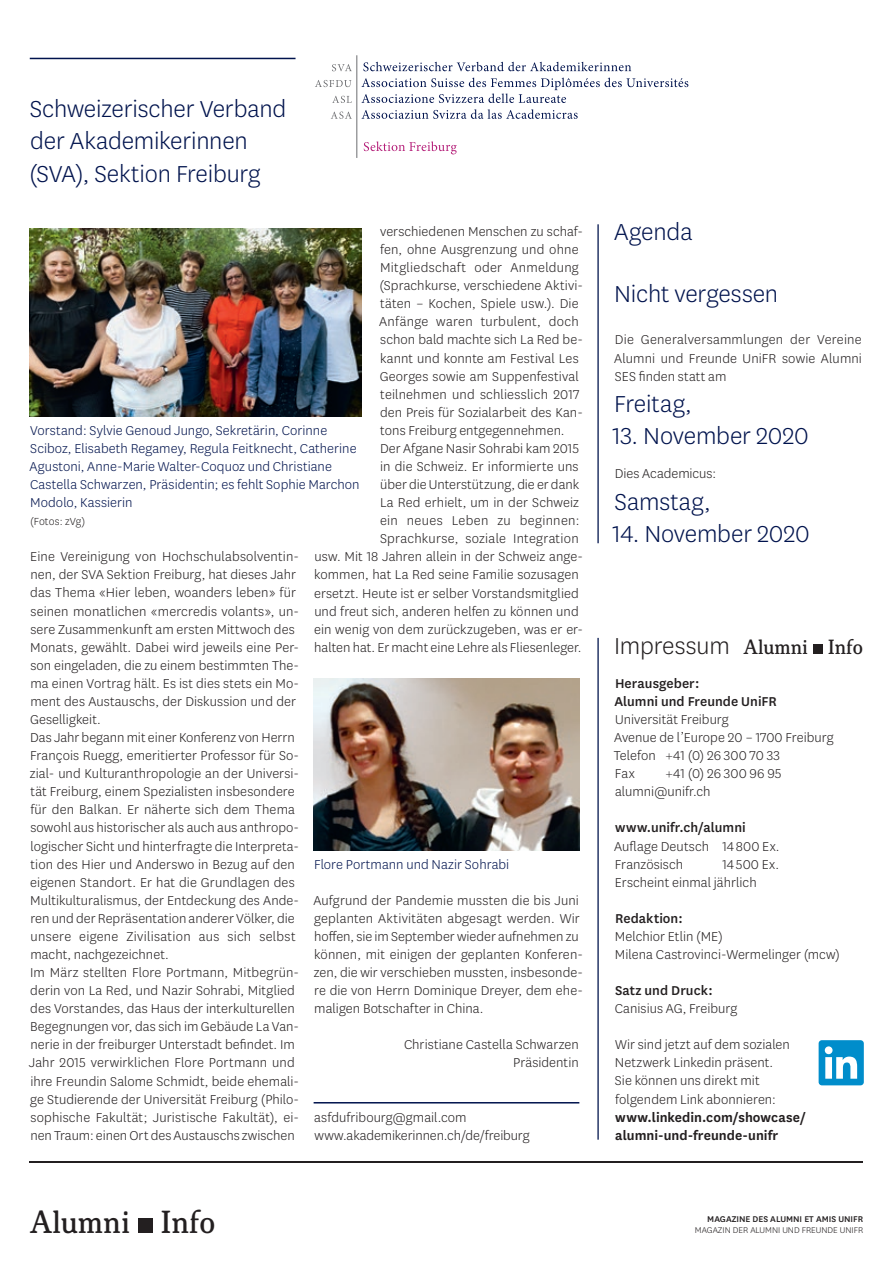
<style>
.page{position:relative;width:893px;height:1263px;background:#fff}
.page>*{position:absolute;margin:0;border:0;box-sizing:border-box;transform-origin:0 0}
.t1{font:34.35px "Korpus B";color:#231f20}
.t2{font:300 27px/32.4px "National Uni Fr";letter-spacing:-.005em;color:#00134d}
.t3{font:300 27px "National Uni Fr";letter-spacing:-.01em;color:#231f20}
.t4{font:22.05px "Korpus B";color:#231f20}
.t5{font:300 15px/18.1px "National Uni Fr";letter-spacing:.005em;color:#231f20}
.t6{font:300 15px/18.1px "National Uni Fr";letter-spacing:.005em;color:#00134d}
.t7{font:500 15px/18px "National Uni Fr";letter-spacing:.005em;color:#231f20}
.t8{font:600 15px/18px "National Uni Fr";letter-spacing:.005em;color:#231f20}
.t9{font:300 15px "National Uni Fr";letter-spacing:.025em;color:#231f20}
.t10{font:300 12px "National Uni Fr";letter-spacing:.01em;color:#231f20}
.t11{font:300 9.75px "National Uni Fr";color:#231f20}
.t12{font:500 9.75px "National Uni Fr";color:#231f20}
</style>
<div class="page">
<hr style="left:30px;top:1161px;width:833px;height:1px;background:#231f20">
<div style="left:138px;top:1218px;width:15px;height:15px;background:#231f20"></div>
<hr style="left:30px;top:58px;width:266px;height:1px;background:#00134d">
<hr style="left:314px;top:1102px;width:265px;height:1px;background:#00134d">
<img style="left:314px;top:678px;width:265px;height:172px">
<hr style="left:597px;top:224px;width:2px;height:319px;background:#00134d">
<div style="left:813px;top:644px;width:10px;height:10px;background:#231f20"></div>
<div style="left:819px;top:1040px;width:45px;height:45px;background:#008dcb;border-radius:3px"></div>
<svg style="left:825px;top:1046px;width:32px;height:33px"></svg>
<hr style="left:597px;top:638px;width:2px;height:502px;background:#00134d">
<svg style="left:361px;top:109px;width:217px;height:10px"></svg>
<svg style="left:361px;top:78px;width:327px;height:25px"></svg>
<svg style="left:363px;top:62px;width:268px;height:9px"></svg>
<svg style="left:331px;top:112px;width:21px;height:7px"></svg>
<svg style="left:332px;top:96px;width:20px;height:7px"></svg>
<svg style="left:315px;top:80px;width:36px;height:7px"></svg>
<svg style="left:332px;top:64px;width:20px;height:7px"></svg>
<hr style="left:356px;top:55px;width:1px;height:103px;background:#6c6d70">
<svg style="left:364px;top:141px;width:93px;height:13px"></svg>
<img style="left:30px;top:228px;width:331px;height:189px">
<h2 class="t2" style="left:29px;top:92px;width:259px">Schweizerischer Verband der Akademikerinnen (SVA), Sektion Freiburg</h2>
<p class="t5" style="left:380px;top:222px;width:204px">verschiedenen Menschen zu schaf-</p>
<p class="t5" style="left:380px;top:240px;width:200px">fen, ohne Ausgrenzung und ohne</p>
<p class="t5" style="left:380px;top:258px;width:200px">Mitgliedschaft oder Anmeldung</p>
<p class="t5" style="left:379px;top:276px;width:205px">(Sprachkurse, verschiedene Aktivi-</p>
<p class="t5" style="left:380px;top:294px;width:200px">täten – Kochen, Spiele usw.). Die</p>
<p class="t5" style="left:379px;top:312px;width:201px">Anfänge waren turbulent, doch</p>
<p class="t5" style="left:380px;top:330px;width:204px">schon bald machte sich La Red be-</p>
<p class="t5" style="left:380px;top:348px;width:200px">kannt und konnte am Festival Les</p>
<p class="t5" style="left:380px;top:366px;width:201px">Georges sowie am Suppenfestival</p>
<p class="t5" style="left:380px;top:385px;width:200px">teilnehmen und schliesslich 2017</p>
<p class="t5" style="left:380px;top:403px;width:204px">den Preis für Sozialarbeit des Kan-</p>
<p class="t5" style="left:380px;top:421px;width:186px">tons Freiburg entgegennehmen.</p>
<p class="t5" style="left:380px;top:439px;width:200px">Der Afgane Nasir Sohrabi kam 2015</p>
<p class="t5" style="left:380px;top:457px;width:200px">in die Schweiz. Er informierte uns</p>
<p class="t5" style="left:380px;top:475px;width:200px">über die Unterstützung, die er dank</p>
<p class="t5" style="left:380px;top:493px;width:201px">La Red erhielt, um in der Schweiz</p>
<p class="t9" style="left:380px;top:511px;width:201px">ein neues Leben zu beginnen:</p>
<p class="t5" style="left:380px;top:529px;width:200px">Sprachkurse, soziale Integration</p>
<p class="t5" style="left:314px;top:547px;width:270px">usw. Mit 18 Jahren allein in der Schweiz ange-</p>
<p class="t5" style="left:314px;top:565px;width:266px">kommen, hat La Red seine Familie sozusagen</p>
<p class="t5" style="left:314px;top:583px;width:266px">ersetzt. Heute ist er selber Vorstandsmitglied</p>
<p class="t5" style="left:314px;top:601px;width:266px">und freut sich, anderen helfen zu können und</p>
<p class="t5" style="left:314px;top:620px;width:270px">ein wenig von dem zurückzugeben, was er er-</p>
<p class="t5" style="left:314px;top:638px;width:269px">halten hat. Er macht eine Lehre als Fliesenleger.</p>
<p class="t6" style="left:29px;top:421px;width:332px">Vorstand: Sylvie Genoud Jungo, Sekretärin, Corinne Sciboz, Elisabeth Regamey, Regula Feitknecht, Catherine Agustoni, Anne-Marie Walter-Coquoz und Christiane Castella Schwarzen, Präsidentin; es fehlt Sophie Marchon Modolo, Kassierin</p>
<p class="t10" style="left:30px;top:514px;width:57px">(Fotos: zVg)</p>
<p class="t5" style="left:29px;top:547px;width:272px">Eine Vereinigung von Hochschulabsolventin&shy;nen, der SVA Sektion Freiburg, hat dieses Jahr das Thema «Hier leben, woanders leben» für seinen monatlichen «mercredis volants», un&shy;sere Zusammenkunft am ersten Mittwoch des Monats, gewählt. Dabei wird jeweils eine Per&shy;son eingeladen, die zu einem bestimmten The&shy;ma einen Vortrag hält. Es ist dies stets ein Mo&shy;ment des Austauschs, der Diskussion und der Geselligkeit.<br>Das Jahr begann mit einer Konferenz von Herrn François Ruegg, emeritierter Professor für So&shy;zial- und Kulturanthropologie an der Universi&shy;tät Freiburg, einem Spezialisten insbesondere für den Balkan. Er näherte sich dem Thema sowohl aus historischer als auch aus anthropo&shy;logischer Sicht und hinterfragte die Interpreta&shy;tion des Hier und Anderswo in Bezug auf den eigenen Standort. Er hat die Grundlagen des Multikulturalismus, der Entdeckung des Ande&shy;ren und der Repräsentation anderer Völker, die unsere eigene Zivilisation aus sich selbst macht, nachgezeichnet.<br>Im März stellten Flore Portmann, Mitbegrün&shy;derin von La Red, und Nazir Sohrabi, Mitglied des Vorstandes, das Haus der interkulturellen Begegnungen vor, das sich im Gebäude La Van&shy;nerie in der freiburger Unterstadt befindet. Im Jahr 2015 verwirklichen Flore Portmann und ihre Freundin Salome Schmidt, beide ehemali&shy;ge Studierende der Universität Freiburg (Philo&shy;sophische Fakultät; Juristische Fakultät), ei&shy;nen Traum: einen Ort des Austauschs zwischen</p>
<p class="t6" style="left:314px;top:854px;width:197px">Flore Portmann und Nazir Sohrabi</p>
<p class="t5" style="left:313px;top:891px;width:271px">Aufgrund der Pandemie mussten die bis Juni geplanten Aktivitäten abgesagt werden. Wir hoffen, sie im September wieder aufnehmen zu können, mit einigen der geplanten Konferen&shy;zen, die wir verschieben mussten, insbesonde&shy;re die von Herrn Dominique Dreyer, dem ehe&shy;maligen Botschafter in China.</p>
<p class="t5" style="left:404px;top:1035px;width:176px;text-align:right">Christiane Castella Schwarzen<br>Präsidentin</p>
<p class="t5" style="left:314px;top:1108px;width:217px">asfdufribourg@gmail.com www.akademikerinnen.ch/de/freiburg</p>
<h2 class="t2" style="left:614px;top:215px;width:80px">Agenda</h2>
<h2 class="t2" style="left:614px;top:277px;width:165px">Nicht vergessen</h2>
<p class="t5" style="left:614px;top:330px;width:249px;text-align:justify">Die Generalversammlungen der Vereine Alumni und Freunde UniFR sowie Alumni SES finden statt am</p>
<h2 class="t2" style="left:614px;top:387px;width:79px">Freitag,</h2>
<h2 class="t2" style="left:612px;top:418px;width:198px">13. November 2020</h2>
<p class="t5" style="left:615px;top:463px;width:103px">Dies Academicus:</p>
<h2 class="t2" style="left:614px;top:485px;width:98px">Samstag,</h2>
<h2 class="t2" style="left:612px;top:517px;width:199px">14. November 2020</h2>
<h2 class="t3" style="left:614px;top:629px;width:117px">Impressum</h2>
<p class="t7" style="left:614px;top:673px;width:164px">Herausgeber:<br>Alumni und Freunde UniFR</p>
<p class="t5" style="left:614px;top:710px;width:221px">Universität Freiburg<br>Avenue de l’Europe 20 – 1700 Freiburg<br>Telefon +41 (0) 26 300 70 33<br>Fax</p>
<h3 class="t4" style="left:743px;top:634px;width:121px">Alumni Info</h3>
<p class="t5" style="left:615px;top:764px;width:168px;text-indent:50px">+41 (0) 26 300 96 95 alumni@unifr.ch</p>
<p class="t7" style="left:615px;top:818px;width:132px">www.unifr.ch/alumni</p>
<p class="t5" style="left:614px;top:836px;width:167px">Auflage Deutsch 14 800 Ex.<br>Französisch</p>
<p class="t5" style="left:615px;top:854px;width:166px;text-indent:108px">14 500 Ex.<br>Erscheint einmal jährlich</p>
<p class="t7" style="left:615px;top:908px;width:69px">Redaktion:</p>
<p class="t5" style="left:615px;top:927px;width:227px">Melchior Etlin (ME)<br>Milena Castrovinci-Wermelinger (mcw)</p>
<p class="t7" style="left:615px;top:981px;width:99px">Satz und Druck:</p>
<p class="t5" style="left:615px;top:999px;width:124px">Canisius AG, Freiburg</p>
<p class="t5" style="left:615px;top:1035px;width:176px">Wir sind jetzt auf dem sozialen<br>Netzwerk Linkedin präsent.<br>Sie können uns direkt mit folgendem Link abonnieren:</p>
<p class="t8" style="left:615px;top:1107px;width:192px">www.linkedin.com/showcase/ alumni-und-freunde-unifr</p>
<h1 class="t1" style="left:30px;top:1202px;width:187px">Alumni Info</h1>
<p class="t12" style="left:707px;top:1212px;width:157px">MAGAZINE DES ALUMNI ET AMIS UNIFR</p>
<p class="t11" style="left:695px;top:1224px;width:170px">MAGAZIN DER ALUMNI UND FREUNDE UNIFR</p>
</div>
